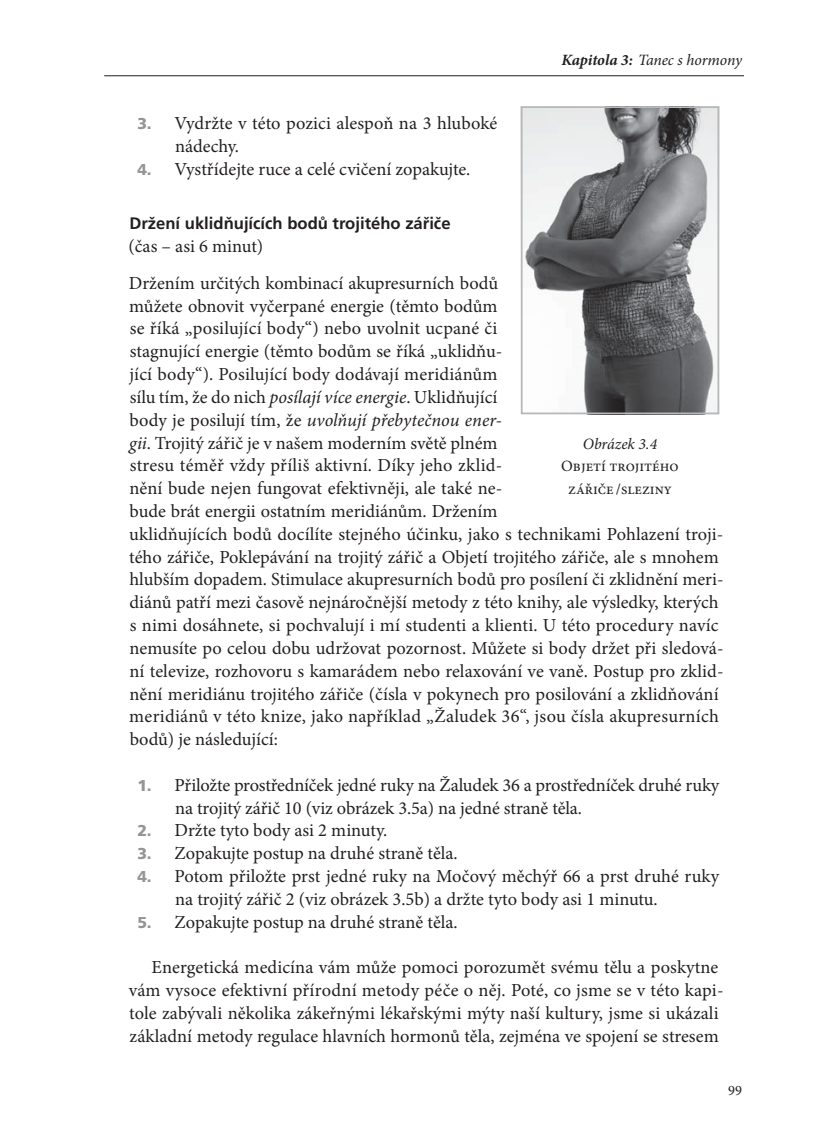
<style>
.page{position:relative;width:819px;height:1141px;background:#fff}
.page>*{position:absolute;margin:0;border:0;box-sizing:border-box;transform-origin:0 0}
.t1{font:18.38px/22.8px "Minion Pro";color:#231f20}
.t2{font:700 16.62px "Frutiger CE";color:#231f20}
.t3{font:italic 15.75px "Minion Pro";letter-spacing:-.01em;color:#231f20}
.t4{font:15.75px/22.8px "Minion Pro";color:#231f20;text-align:center}
.t5{font:14.35px "Minion Pro";color:#231f20}
.s1{font-weight:700}
.s2{font-family:"Frutiger CE";font-weight:900;font-size:15.75px;color:#939598}
.s3{font-style:italic}
</style>
<div class="page">
<hr style="left:104px;top:75px;width:640px;height:1px;background:#231f20">
<img style="left:524px;top:109px;width:192px;height:302px">
<div style="left:521px;top:106px;width:198px;height:308px;border:2px solid #b6b8ba"></div>
<p class="t3" style="left:561px;top:54px;width:182px"><span class="s1">Kapitola 3:</span> Tanec s hormony</p>
<p class="t1" style="left:175px;top:113px;width:324px;text-indent:-38px"><span class="s2">3.</span> Vydržte v této pozici alespoň na 3 hluboké nádechy.</p>
<p class="t1" style="left:137px;top:159px;width:335px"><span class="s2">4.</span> Vystřídejte ruce a celé cvičení zopakujte.</p>
<p class="t2" style="left:129px;top:216px;width:323px">Držení uklidňujících bodů trojitého zářiče</p>
<p class="t1" style="left:128px;top:229px;width:371px;line-height:36.8px">(čas – asi 6 minut)<br>Držením určitých kombinací akupresurních bodů</p>
<p class="t1" style="left:129px;top:296px;width:596px">můžete obnovit vyčerpané energie (těmto bodům<br>se říká „posilující body“) nebo uvolnit ucpané či<br>stagnující energie (těmto bodům se říká „uklidňu-<br>jící body“). Posilující body dodávají meridiánům<br>sílu tím, že do nich <span class="s3">posílají více energie</span>. Uklidňující<br>body je posilují tím, že <span class="s3">uvolňují přebytečnou ener-<br>gii</span>. Trojitý zářič je v našem moderním světě plném<br>stresu téměř vždy příliš aktivní. Díky jeho zklid-<br>nění bude nejen fungovat efektivněji, ale také ne-<br>bude brát energii ostatním meridiánům. Držením<br>uklidňujících bodů docílíte stejného účinku, jako s technikami Pohlazení troji&shy;tého zářiče, Poklepávání na trojitý zářič a Objetí trojitého zářiče, ale s mnohem hlubším dopadem. Stimulace akupresurních bodů pro posílení či zklidnění meri&shy;diánů patří mezi časově nejnáročnější metody z této knihy, ale výsledky, kterých s nimi dosáhnete, si pochvalují i mí studenti a klienti. U této procedury navíc nemusíte po celou dobu udržovat pozornost. Můžete si body držet při sledová&shy;ní televize, rozhovoru s kamarádem nebo relaxování ve vaně. Postup pro zklid&shy;nění meridiánu trojitého zářiče (čísla v pokynech pro posilování a zklidňování meridiánů v této knize, jako například „Žaludek 36“, jsou čísla akupresurních bodů) je následující:</p>
<p class="t1" style="left:175px;top:775px;width:546px;text-indent:-38px"><span class="s2">1.</span> Přiložte prostředníček jedné ruky na Žaludek 36 a prostředníček druhé ruky na trojitý zářič 10 (viz obrázek 3.5a) na jedné straně těla.</p>
<p class="t1" style="left:137px;top:821px;width:252px"><span class="s2">2.</span> Držte tyto body asi 2 minuty.</p>
<p class="t1" style="left:137px;top:843px;width:322px"><span class="s2">3.</span> Zopakujte postup na druhé straně těla.</p>
<p class="t1" style="left:175px;top:866px;width:546px;text-indent:-38px"><span class="s2">4.</span> Potom přiložte prst jedné ruky na Močový měchýř 66 a prst druhé ruky na trojitý zářič 2 (viz obrázek 3.5b) a držte tyto body asi 1 minutu.</p>
<p class="t1" style="left:137px;top:912px;width:322px"><span class="s2">5.</span> Zopakujte postup na druhé straně těla.</p>
<p class="t1" style="left:129px;top:958px;width:596px;text-indent:23px">Energetická medicína vám může pomoci porozumět svému tělu a poskytne vám vysoce efektivní přírodní metody péče o něj. Poté, co jsme se v této kapi&shy;tole zabývali několika zákeřnými lékařskými mýty naší kultury, jsme si ukázali základní metody regulace hlavních hormonů těla, zejména ve spojení se stresem</p>
<p class="t3" style="left:583px;top:437px;width:76px">Obrázek 3.4</p>
<p class="t4" style="left:561px;top:456px;width:119px">Objetí trojitého zářiče /sleziny</p>
<p class="t5" style="left:728px;top:1085px;width:15px">99</p>
</div>
